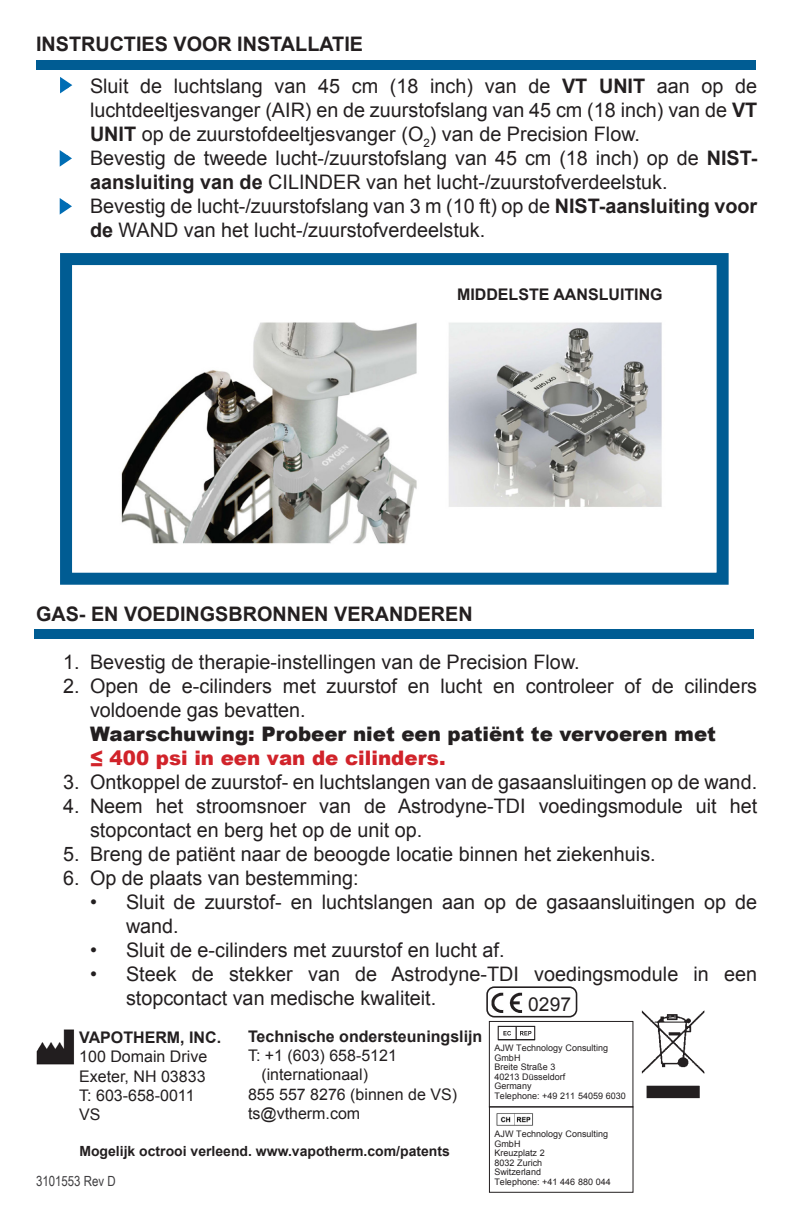
<style>
.page{position:relative;width:792px;height:1224px;background:#fff}
.page>*{position:absolute;margin:0;border:0;box-sizing:border-box;transform-origin:0 0}
.t1{font:20px/24px "Arial";color:#231f20}
.t2{font:700 20px "Arial";color:#231f20}
.t3{font:900 20px "Arial";color:#231f20}
.t4{font:900 20px "Arial";color:#d1232a}
.t5{font:19.2px "Arial";color:#231f20}
.t6{font:16px "Arial";color:#231f20}
.t7{font:700 16px "Arial";color:#231f20}
.t8{font:700 14px "Arial";color:#231f20}
.t9{font:14px "Arial Narrow";color:#3f3e40}
.t10{font:9px/9.6px "Arial";color:#231f20}
.s1{font-weight:700}
</style>
<div class="page">
<div style="left:36px;top:61px;width:720px;height:9px;background:#005c93"></div>
<svg style="left:60px;top:77px;width:12px;height:16px"></svg>
<svg style="left:60px;top:150px;width:12px;height:17px"></svg>
<svg style="left:60px;top:198px;width:12px;height:17px"></svg>
<div style="left:60px;top:253px;width:669px;height:332px;background:#fff;border:12px solid #005c93"></div>
<div style="left:35px;top:629px;width:719px;height:10px;background:#005c93"></div>
<img style="left:633px;top:1010px;width:72px;height:96px">
<img style="left:36px;top:1029px;width:38px;height:36px">
<img style="left:121px;top:322px;width:541px;height:222px">
<img style="left:489px;top:989px;width:34px;height:26px">
<div style="left:486px;top:986px;width:91px;height:32px;border:2px solid #231f20;border-radius:7px"></div>
<img style="left:497px;top:1025px;width:39px;height:16px">
<div style="left:489px;top:1021px;width:144px;height:87px;border:1px solid #231f20"></div>
<div style="left:489px;top:1106px;width:145px;height:87px;border:1px solid #231f20"></div>
<img style="left:496px;top:1113px;width:37px;height:13px">
<p class="t2" style="left:36px;top:30px;width:329px">INSTRUCTIES VOOR INSTALLATIE</p>
<p class="t1" style="left:90px;top:74px;width:669px;text-align:justify;text-indent:-27px">• Sluit de luchtslang van 45 cm (18 inch) van de <span class="s1">VT UNIT</span> aan op de luchtdeeltjesvanger (AIR) en de zuurstofslang van 45 cm (18 inch) van de <span class="s1">VT UNIT</span> op de zuurstofdeeltjesvanger (O<sub>2</sub>) van de Precision Flow.</p>
<p class="t1" style="left:90px;top:146px;width:669px;text-indent:-27px">• Bevestig de tweede lucht-/zuurstofslang van 45 cm (18 inch) op de <span class="s1">NIST&shy;aansluiting van de</span> CILINDER van het lucht-/zuurstofverdeelstuk.</p>
<p class="t1" style="left:90px;top:194px;width:669px;text-indent:-27px">• Bevestig de lucht-/zuurstofslang van 3 m (10 ft) op de <span class="s1">NIST-aansluiting voor de</span> WAND van het lucht-/zuurstofverdeelstuk.</p>
<p class="t7" style="left:457px;top:284px;width:207px">MIDDELSTE AANSLUITING</p>
<p class="t2" style="left:36px;top:600px;width:438px">GAS- EN VOEDINGSBRONNEN VERANDEREN</p>
<p class="t1" style="left:63px;top:650px;width:518px">1. Bevestig de therapie-instellingen van de Precision Flow.</p>
<p class="t1" style="left:90px;top:674px;width:669px;text-indent:-27px">2. Open de e-cilinders met zuurstof en lucht en controleer of de cilinders voldoende gas bevatten.</p>
<p class="t3" style="left:90px;top:719px;width:628px">Waarschuwing: Probeer niet een patiënt te vervoeren met</p>
<p class="t4" style="left:90px;top:743px;width:357px">≤ 400 psi in een van de cilinders.</p>
<p class="t1" style="left:63px;top:770px;width:696px">3. Ontkoppel de zuurstof- en luchtslangen van de gasaansluitingen op de wand.</p>
<p class="t1" style="left:90px;top:794px;width:669px;text-indent:-27px">4. Neem het stroomsnoer van de Astrodyne-TDI voedingsmodule uit het stopcontact en berg het op de unit op.</p>
<p class="t1" style="left:63px;top:842px;width:594px">5. Breng de patiënt naar de beoogde locatie binnen het ziekenhuis.</p>
<p class="t1" style="left:63px;top:866px;width:297px">6. Op de plaats van bestemming:</p>
<p class="t1" style="left:126px;top:890px;width:633px;text-indent:-36px">• Sluit de zuurstof- en luchtslangen aan op de gasaansluitingen op de wand.</p>
<p class="t1" style="left:90px;top:938px;width:416px">• Sluit de e-cilinders met zuurstof en lucht af.</p>
<p class="t1" style="left:126px;top:962px;width:633px;text-indent:-36px">• Steek de stekker van de Astrodyne-TDI voedingsmodule in een stopcontact van medische kwaliteit.</p>
<p class="t7" style="left:79px;top:1027px;width:143px">VAPOTHERM, INC.</p>
<p class="t6" style="left:79px;top:1046px;width:130px">100 Domain Drive</p>
<p class="t6" style="left:79px;top:1065px;width:128px">Exeter, NH 03833</p>
<p class="t6" style="left:79px;top:1085px;width:117px">T: 603-658-0011</p>
<p class="t6" style="left:79px;top:1104px;width:23px">VS</p>
<p class="t5" style="left:528px;top:991px;width:44px">0297</p>
<p class="t10" style="left:494px;top:1043px;width:115px">AJW Technology Consulting<br>GmbH</p>
<p class="t10" style="left:494px;top:1062px;width:63px">Breite Straße 3</p>
<p class="t10" style="left:494px;top:1072px;width:72px">40213 Düsseldorf</p>
<p class="t10" style="left:494px;top:1081px;width:39px">Germany</p>
<p class="t10" style="left:494px;top:1091px;width:133px">Telephone: +49 211 54059 6030</p>
<p class="t10" style="left:494px;top:1129px;width:115px">AJW Technology Consulting<br>GmbH</p>
<p class="t10" style="left:494px;top:1148px;width:52px">Kreuzplatz 2</p>
<p class="t10" style="left:494px;top:1158px;width:49px">8032 Zurich</p>
<p class="t10" style="left:494px;top:1167px;width:48px">Switzerland</p>
<p class="t10" style="left:494px;top:1177px;width:118px">Telephone: +41 446 880 044</p>
<p class="t7" style="left:248px;top:1026px;width:236px">Technische ondersteuningslijn</p>
<p class="t6" style="left:248px;top:1045px;width:150px">T: +1 (603) 658-5121</p>
<p class="t6" style="left:261px;top:1064px;width:108px">(internationaal)</p>
<p class="t6" style="left:248px;top:1084px;width:211px">855 557 8276 (binnen de VS)</p>
<p class="t6" style="left:248px;top:1103px;width:114px">ts@vtherm.com</p>
<p class="t8" style="left:79px;top:1142px;width:372px">Mogelijk octrooi verleend. www.vapotherm.com/patents</p>
<p class="t9" style="left:36px;top:1171px;width:81px">3101553 Rev D</p>
</div>
